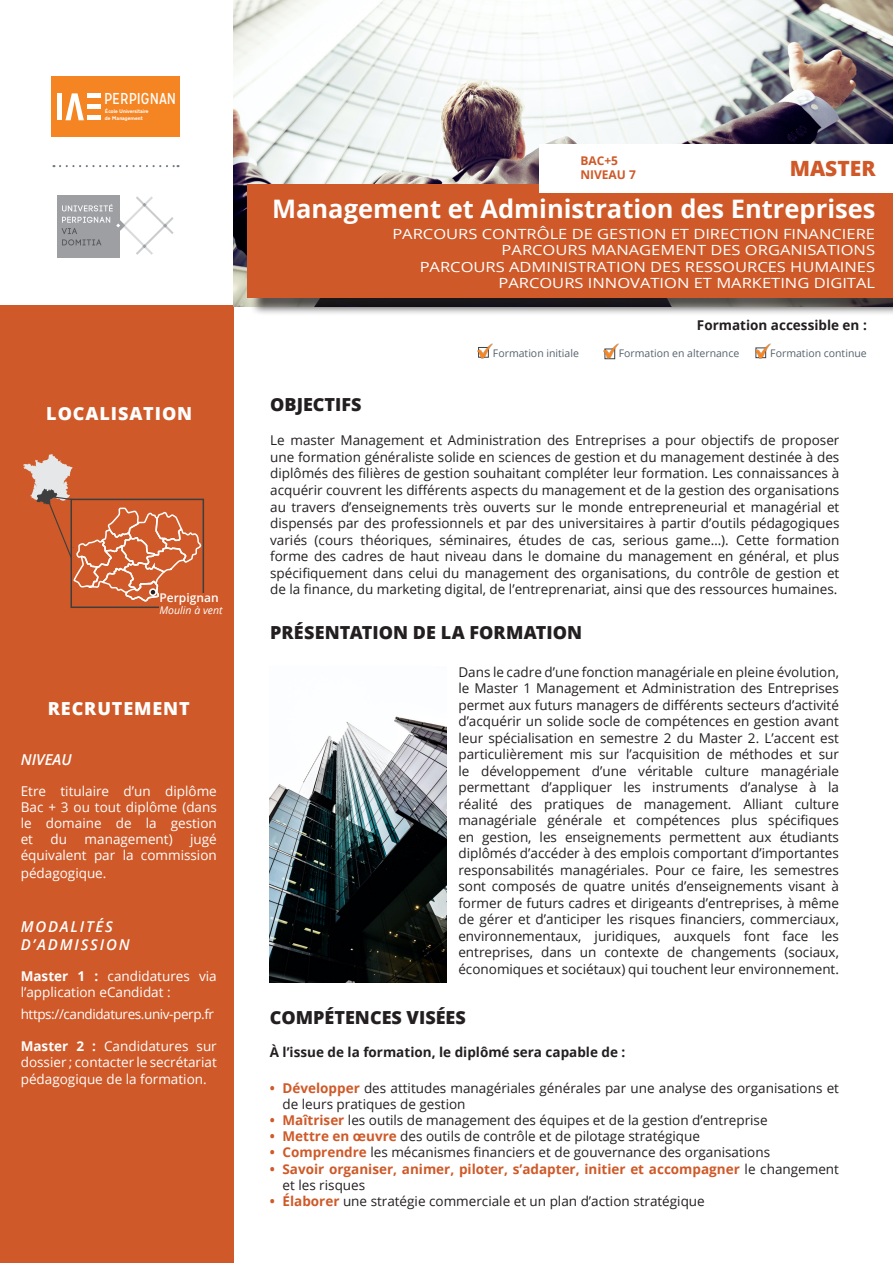
<style>
.page{position:relative;width:893px;height:1263px;background:#fff}
.page>*{position:absolute;margin:0;border:0;box-sizing:border-box;transform-origin:0 0}
.t1{font:700 25.5px "Open Sans";color:#fff}
.t2{font:800 21px "Open Sans";color:#cf5928}
.t3{font:800 18px "Open Sans";color:#231f20}
.t4{font:800 18px "Open Sans";letter-spacing:.05em;color:#fff}
.t5{font:15.75px "Mission Gothic";color:#fff}
.t6{font:italic 600 15px/18px "Open Sans";letter-spacing:.12em;color:#fff}
.t7{font:14.1px "Open Sans";color:#fff;scale:1.18 1}
.t8{font:13.5px/16.5px "Open Sans";color:#231f20;text-align:justify}
.t9{font:13.5px/16.2px "Open Sans";color:#fff;text-align:justify}
.t10{font:700 13.5px/16.2px "Open Sans";color:#cf5928}
.t11{font:700 13.5px "Open Sans";color:#231f20}
.t12{font:13.5px "Open Sans";letter-spacing:-.03em;color:#fff}
.t13{font:700 12px "Open Sans";color:#cf5928}
.t14{font:600 12px "Open Sans";color:#fff}
.t15{font:10.5px "Open Sans";color:#56626c}
.t16{font:italic 10.5px "Open Sans";color:#fff}
.t17{font:700 5.4px/7.4px "Transport D";letter-spacing:-.015em;color:#fff}
.s1{font-weight:700}
.s2{font-weight:700;color:#cf5928}
.s3{font-weight:400;color:#231f20}
</style>
<div class="page">
<div style="left:0;top:306px;width:234px;height:957px;background:#cf5928"></div>
<img style="left:234px;top:0;width:659px;height:307px">
<div style="left:250px;top:187px;width:643px;height:129px;background:#231f20;opacity:.75"></div>
<div style="left:248px;top:184px;width:645px;height:114px;background:#cf5928"></div>
<div style="left:540px;top:145px;width:353px;height:48px;background:#fff"></div>
<div style="left:604px;top:348px;width:11px;height:11px;border:1px solid #231f20"></div>
<div style="left:70px;top:499px;width:134px;height:109px;border:2px solid #3e3e3f"></div>
<div style="left:160px;top:593px;width:71px;height:25px;background:#cf5928"></div>
<svg style="left:23px;top:454px;width:179px;height:150px"></svg>
<div style="left:149px;top:588px;width:8px;height:8px;border:2px solid #fff;border-radius:50%"></div>
<img style="left:270px;top:716px;width:176px;height:266px">
<img style="left:755px;top:343px;width:15px;height:15px">
<img style="left:478px;top:343px;width:15px;height:15px">
<div style="left:51px;top:77px;width:129px;height:60px;background:#f58523"></div>
<svg style="left:65px;top:93px;width:19px;height:27px"></svg>
<div style="left:87px;top:93px;width:13px;height:5px;background:#fff"></div>
<div style="left:87px;top:115px;width:13px;height:5px;background:#fff"></div>
<div style="left:87px;top:104px;width:13px;height:5px;background:#fff"></div>
<div style="left:57px;top:93px;width:5px;height:27px;background:#fff"></div>
<svg style="left:60px;top:165px;width:119px;height:2px"></svg>
<div style="left:57px;top:195px;width:62px;height:62px;background:#9d9fa2"></div>
<svg style="left:62px;top:196px;width:112px;height:59px"></svg>
<img style="left:604px;top:344px;width:15px;height:14px">
<p class="t5" style="left:104px;top:89px;width:74px">PERPIGNAN</p>
<p class="t17" style="left:105px;top:107px;width:45px">École Universitaire de Management</p>
<p class="t4" style="left:46px;top:400px;width:147px">LOCALISATION</p>
<p class="t14" style="left:160px;top:590px;width:61px">Perpignan</p>
<p class="t16" style="left:160px;top:603px;width:65px">Moulin à vent</p>
<p class="t4" style="left:48px;top:694px;width:144px">RECRUTEMENT</p>
<p class="t6" style="left:21px;top:750px;width:52px">NIVEAU</p>
<p class="t9" style="left:21px;top:782px;width:198px">Etre titulaire d’un diplôme Bac + 3 ou tout diplôme (dans le domaine de la gestion et</p>
<p class="t9" style="left:21px;top:831px;width:198px;text-align:right">jugé<br>équivalent par la commission</p>
<p class="t9" style="left:21px;top:865px;width:87px">pédagogique.</p>
<p class="t6" style="left:21px;top:917px;width:110px">MODALITÉS<br>D’ADMISSION</p>
<p class="t9" style="left:21px;top:967px;width:198px"><span class="s1">Master 1 :</span> candidatures via l’application eCandidat :</p>
<p class="t12" style="left:21px;top:1004px;width:195px">https://candidatures.univ-perp.fr</p>
<p class="t9" style="left:21px;top:1038px;width:198px"><span class="s1">Master 2 :</span> Candidatures sur dossier ; contacter le secrétariat pédagogique de la formation.</p>
<p class="t9" style="left:51px;top:831px;width:18px">du</p>
<p class="t9" style="left:85px;top:831px;width:90px">management)</p>
<p class="t13" style="left:580px;top:152px;width:39px">BAC+5</p>
<p class="t13" style="left:580px;top:166px;width:57px">NIVEAU 7</p>
<p class="t1" style="left:272px;top:191px;width:605px">Management et Administration des Entreprises</p>
<p class="t2" style="left:790px;top:152px;width:87px">MASTER</p>
<p class="t7" style="left:392px;top:224px;width:411px">PARCOURS CONTRÔLE DE GESTION ET DIRECTION FINANCIERE</p>
<p class="t7" style="left:502px;top:241px;width:318px">PARCOURS MANAGEMENT DES ORGANISATIONS</p>
<p class="t7" style="left:420px;top:257px;width:387px">PARCOURS ADMINISTRATION DES RESSOURCES HUMAINES</p>
<p class="t7" style="left:498px;top:274px;width:321px">PARCOURS INNOVATION ET MARKETING DIGITAL</p>
<p class="t11" style="left:697px;top:316px;width:171px">Formation accessible en :</p>
<p class="t3" style="left:270px;top:391px;width:93px">OBJECTIFS</p>
<p class="t15" style="left:493px;top:346px;width:88px">Formation initiale</p>
<p class="t15" style="left:619px;top:346px;width:122px">Formation en alternance</p>
<p class="t15" style="left:770px;top:346px;width:98px">Formation continue</p>
<p class="t8" style="left:270px;top:432px;width:571px">Le master Management et Administration des Entreprises a pour objectifs de proposer une formation généraliste solide en sciences de gestion et du management destinée à des diplômés des filières de gestion souhaitant compléter leur formation. Les connaissances à acquérir couvrent les différents aspects du management et de la gestion des organisations au travers d’enseignements très ouverts sur le monde entrepreneurial et managérial et dispensés par des professionnels et par des universitaires à partir d’outils pédagogiques variés (cours théoriques, séminaires, études de cas, serious game…). Cette formation forme des cadres de haut niveau dans le domaine du management en général, et plus spécifiquement dans celui du management des organisations, du contrôle de gestion et de la finance, du marketing digital, de l’entreprenariat, ainsi que des ressources humaines.</p>
<p class="t3" style="left:270px;top:618px;width:314px">PRÉSENTATION DE LA FORMATION</p>
<p class="t8" style="left:458px;top:663px;width:382px">Dans le cadre d’une fonction managériale en pleine évolution, le Master 1 Management et Administration des Entreprises permet aux futurs managers de différents secteurs d’activité d’acquérir un solide socle de compétences en gestion avant leur spécialisation en semestre 2 du Master 2. L’accent est particulièrement mis sur l’acquisition de méthodes et sur le développement d’une véritable culture managériale permettant d’appliquer les instruments d’analyse à la réalité des pratiques de management. Alliant culture managériale générale et compétences plus spécifiques en gestion, les enseignements permettent aux étudiants diplômés d’accéder à des emplois comportant d’importantes responsabilités managériales. Pour ce faire, les semestres sont composés de quatre unités d’enseignements visant à former de futurs cadres et dirigeants d’entreprises, à même de gérer et d’anticiper les risques financiers, commerciaux, environnementaux, juridiques, auxquels font face les entreprises, dans un contexte de changements (sociaux, économiques et sociétaux) qui touchent leur environnement.</p>
<p class="t3" style="left:270px;top:1003px;width:198px">COMPÉTENCES VISÉES</p>
<p class="t11" style="left:270px;top:1042px;width:357px">À l’issue de la formation, le diplômé sera capable de :</p>
<p class="t8" style="left:282px;top:1079px;width:558px;text-indent:-13px"><span class="s2">• Développer</span> des attitudes managériales générales par une analyse des organisations et de leurs pratiques de gestion</p>
<p class="t8" style="left:270px;top:1111px;width:499px"><span class="s2">• Maîtriser</span> les outils de management des équipes et de la gestion d’entreprise</p>
<p class="t8" style="left:270px;top:1128px;width:432px"><span class="s2">• Mettre en œuvre</span> des outils de contrôle et de pilotage stratégique</p>
<p class="t8" style="left:270px;top:1144px;width:502px"><span class="s2">• Comprendre</span> les mécanismes financiers et de gouvernance des organisations</p>
<p class="t10" style="left:282px;top:1160px;width:558px;text-indent:-13px">• Savoir organiser, animer, piloter, s’adapter, initier et accompagner <span class="s3">le changement et les risques</span></p>
<p class="t8" style="left:270px;top:1192px;width:437px"><span class="s2">• Élaborer</span> une stratégie commerciale et un plan d’action stratégique</p>
</div>
